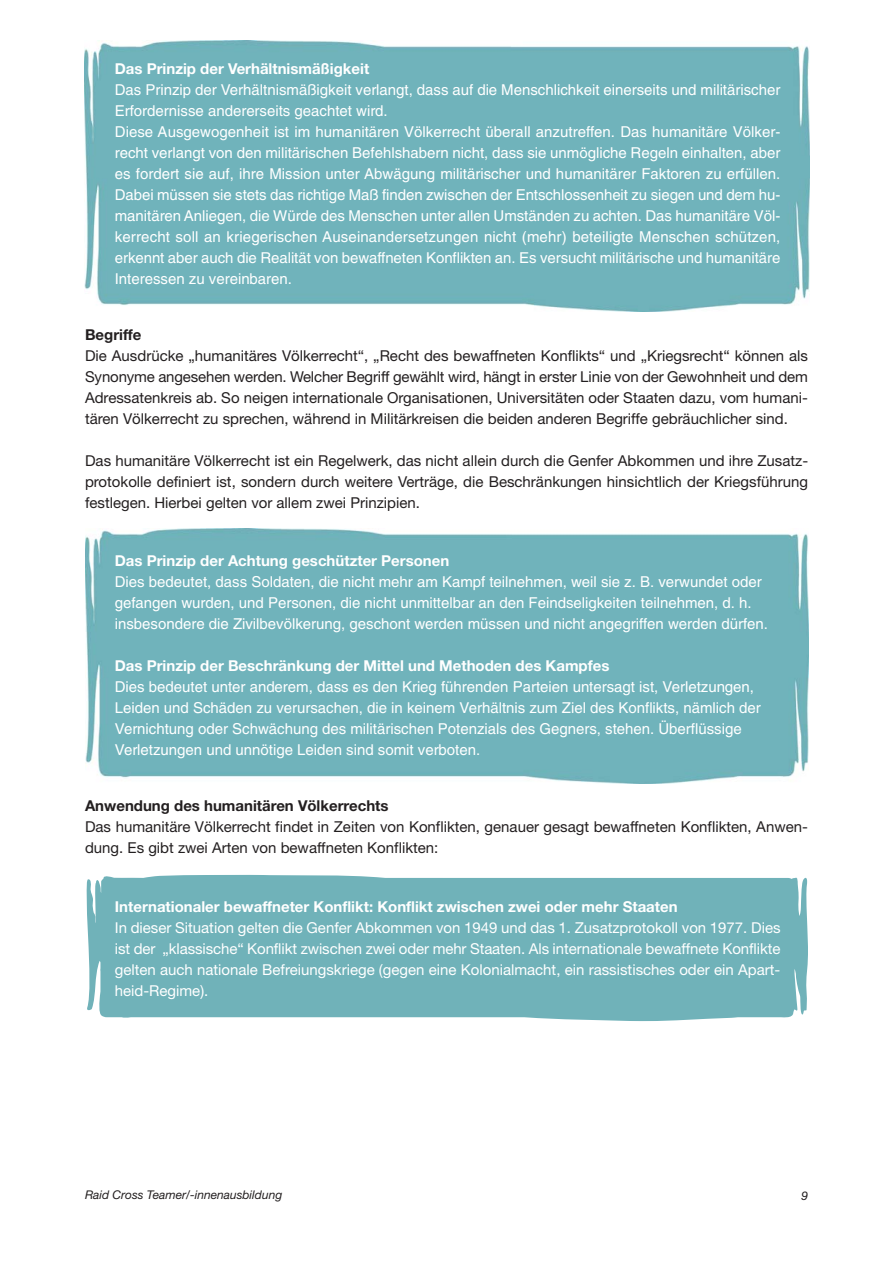
<style>
.page{position:relative;width:893px;height:1263px;background:#fff}
.page>*{position:absolute;margin:0;border:0;box-sizing:border-box;transform-origin:0 0}
.t1{font:15px/21px "Helvetica";color:#fff}
.t2{font:15px/21px "Helvetica Neue";color:#231f20;text-align:justify}
.t3{font:15px/21px "Helvetica Neue";color:#fff;text-align:justify}
.t4{font:700 15px "Helvetica Neue";color:#fff}
.t5{font:700 15px "Helvetica Neue";color:#231f20}
.t6{font:italic 12px "Helvetica Neue";color:#231f20}
</style>
<div class="page">
<img style="left:86px;top:528px;width:722px;height:256px">
<div style="left:85px;top:41px;width:725px;height:271px;background:#70b3bb"></div>
<div style="left:86px;top:875px;width:722px;height:146px;background:#70b2b9"></div>
<p class="t4" style="left:115px;top:63px;width:256px">Das Prinzip der Verhältnismäßigkeit</p>
<p class="t1" style="left:115px;top:81px;width:667px">Das Prinzip der Verhältnismäßigkeit verlangt, dass auf die Menschlichkeit einerseits und militärischer Erfordernisse andererseits geachtet wird.<br>Diese Ausgewogenheit ist im humanitären Völkerrecht überall anzutreffen. Das humanitäre Völker&shy;recht verlangt von den militärischen Befehlshabern nicht, dass sie unmögliche Regeln einhalten, aber es fordert sie auf, ihre Mission unter Abwägung militärischer und humanitärer Faktoren zu erfüllen.<br>Dabei müssen sie stets das richtige Maß finden zwischen der Entschlossenheit zu siegen und dem hu&shy;manitären Anliegen, die Würde des Menschen unter allen Umständen zu achten. Das humanitäre Völ&shy;kerrecht soll an kriegerischen Auseinandersetzungen nicht (mehr) beteiligte Menschen schützen, erkennt aber auch die Realität von bewaffneten Konflikten an. Es versucht militärische und humanitäre Interessen zu vereinbaren.</p>
<p class="t5" style="left:85px;top:330px;width:58px">Begriffe</p>
<p class="t2" style="left:85px;top:347px;width:724px">Die Ausdrücke „humanitäres Völkerrecht“, „Recht des bewaffneten Konflikts“ und „Kriegsrecht“ können als Synonyme angesehen werden. Welcher Begriff gewählt wird, hängt in erster Linie von der Gewohnheit und dem Adressatenkreis ab. So neigen internationale Organisationen, Universitäten oder Staaten dazu, vom humani&shy;tären Völkerrecht zu sprechen, während in Militärkreisen die beiden anderen Begriffe gebräuchlicher sind.</p>
<p class="t2" style="left:85px;top:452px;width:725px">Das humanitäre Völkerrecht ist ein Regelwerk, das nicht allein durch die Genfer Abkommen und ihre Zusatz&shy;protokolle definiert ist, sondern durch weitere Verträge, die Beschränkungen hinsichtlich der Kriegsführung festlegen. Hierbei gelten vor allem zwei Prinzipien.</p>
<p class="t4" style="left:115px;top:555px;width:336px">Das Prinzip der Achtung geschützter Personen</p>
<p class="t1" style="left:115px;top:572px;width:655px">Dies bedeutet, dass Soldaten, die nicht mehr am Kampf teilnehmen, weil sie z. B. verwundet oder gefangen wurden, und Personen, die nicht unmittelbar an den Feindseligkeiten teilnehmen, d. h. insbesondere die Zivilbevölkerung, geschont werden müssen und nicht angegriffen werden dürfen.</p>
<p class="t4" style="left:115px;top:660px;width:496px">Das Prinzip der Beschränkung der Mittel und Methoden des Kampfes</p>
<p class="t1" style="left:115px;top:677px;width:647px">Dies bedeutet unter anderem, dass es den Krieg führenden Parteien untersagt ist, Verletzungen, Leiden und Schäden zu verursachen, die in keinem Verhältnis zum Ziel des Konflikts, nämlich der Vernichtung oder Schwächung des militärischen Potenzials des Gegners, stehen. Überflüssige Verletzungen und unnötige Leiden sind somit verboten.</p>
<p class="t5" style="left:85px;top:801px;width:305px">Anwendung des humanitären Völkerrechts</p>
<p class="t2" style="left:85px;top:818px;width:724px">Das humanitäre Völkerrecht findet in Zeiten von Konflikten, genauer gesagt bewaffneten Konflikten, Anwen&shy;dung. Es gibt zwei Arten von bewaffneten Konflikten:</p>
<p class="t4" style="left:115px;top:901px;width:564px">Internationaler bewaffneter Konflikt: Konflikt zwischen zwei oder mehr Staaten</p>
<p class="t3" style="left:115px;top:919px;width:667px">In dieser Situation gelten die Genfer Abkommen von 1949 und das 1. Zusatzprotokoll von 1977. Dies ist der „klassische“ Konflikt zwischen zwei oder mehr Staaten. Als internationale bewaffnete Konflikte gelten auch nationale Befreiungskriege (gegen eine Kolonialmacht, ein rassistisches oder ein Apart&shy;heid-Regime).</p>
<p class="t6" style="left:85px;top:1190px;width:199px">Raid Cross Teamer/-innenausbildung</p>
<p class="t6" style="left:801px;top:1192px;width:8px">9</p>
</div>
